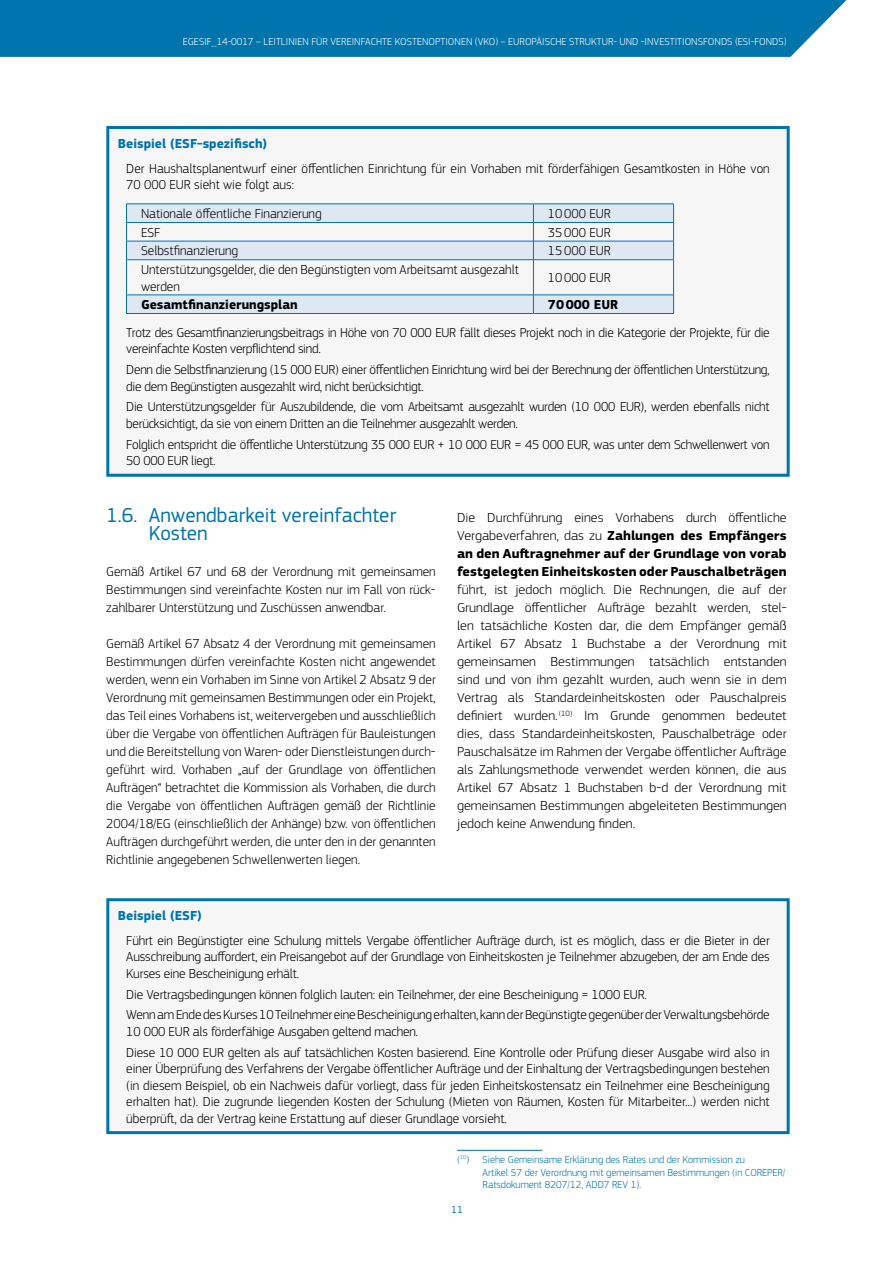
<style>
.page{position:relative;width:893px;height:1263px;background:#fff}
.page>*{position:absolute;margin:0;border:0;box-sizing:border-box;transform-origin:0 0}
.t1{font:21px/18px "EC Square Sans Pro";color:#0074ac}
.t2{font:300 13.5px/18px "EC Square Sans Pro";letter-spacing:-.01em;color:#000}
.t3{font:300 13.5px/18px "EC Square Sans Pro";letter-spacing:-.01em;color:#000;text-align:justify;scale:1.05 1}
.t4{font:700 13.5px/18px "EC Square Sans Pro";color:#000;text-align:justify;scale:1.05 1}
.t5{font:700 13.5px "EC Square Sans Pro";color:#0074ac}
.t6{font:700 13.5px "EC Square Sans Pro";color:#000}
.t7{font:300 10.5px/12.6px "EC Square Sans Pro";color:#0074ac}
.t8{font:300 10.5px "EC Square Sans Pro";letter-spacing:.005em;color:#fff}
.t9{font:10.5px "EC Square Sans Pro";color:#0074ac}
.s1{font-weight:300}
</style>
<div class="page">
<div style="left:0;top:0;width:847px;height:57px;background:#0074ac"></div>
<svg style="left:106px;top:126px;width:684px;height:351px"></svg>
<div style="left:108px;top:900px;width:680px;height:233px;background:#f6f6f6"></div>
<div style="left:106px;top:898px;width:684px;height:236px;border:3px solid #0074ac"></div>
<hr style="left:457px;top:1150px;width:85px;height:1px;background:#0074ac">
<p class="t8" style="left:183px;top:35px;width:605px">EGESIF_14-0017 – LEITLINIEN FÜR VEREINFACHTE KOSTENOPTIONEN (VKO) – EUROPÄISCHE STRUKTUR- UND -INVESTITIONSFONDS (ESI-FONDS)</p>
<p class="t5" style="left:118px;top:135px;width:151px">Beispiel (ESF-spezifisch)</p>
<p class="t2" style="left:126px;top:160px;width:645px;line-height:16.5px">Der Haushaltsplanentwurf einer öffentlichen Einrichtung für ein Vorhaben mit förderfähigen Gesamtkosten in Höhe von<br>70 000 EUR sieht wie folgt aus:</p>
<p class="t2" style="left:141px;top:205px;width:182px">Nationale öffentliche Finanzierung</p>
<p class="t2" style="left:548px;top:205px;width:64px">10000 EUR</p>
<p class="t2" style="left:141px;top:223px;width:21px">ESF</p>
<p class="t2" style="left:548px;top:223px;width:64px">35000 EUR</p>
<p class="t2" style="left:141px;top:242px;width:99px">Selbstfinanzierung</p>
<p class="t2" style="left:548px;top:242px;width:64px">15000 EUR</p>
<p class="t2" style="left:141px;top:261px;width:379px;line-height:16.5px">Unterstützungsgelder, die den Begünstigten vom Arbeitsamt ausgezahlt werden</p>
<p class="t2" style="left:548px;top:269px;width:64px">10000 EUR</p>
<p class="t6" style="left:141px;top:297px;width:158px">Gesamtfinanzierungsplan</p>
<p class="t6" style="left:548px;top:297px;width:72px">70000 EUR</p>
<p class="t2" style="left:126px;top:324px;width:645px;line-height:16.5px">Trotz des Gesamtfinanzierungsbeitrags in Höhe von 70 000 EUR fällt dieses Projekt noch in die Kategorie der Projekte, für die vereinfachte Kosten verpflichtend sind.</p>
<p class="t2" style="left:126px;top:361px;width:645px;line-height:16.5px">Denn die Selbstfinanzierung (15 000 EUR) einer öffentlichen Einrichtung wird bei der Berechnung der öffentlichen Unterstützung, die dem Begünstigten ausgezahlt wird, nicht berücksichtigt.</p>
<p class="t2" style="left:126px;top:399px;width:645px;line-height:16.5px">Die Unterstützungsgelder für Auszubildende, die vom Arbeitsamt ausgezahlt wurden (10 000 EUR), werden ebenfalls nicht berücksichtigt, da sie von einem Dritten an die Teilnehmer ausgezahlt werden.</p>
<p class="t2" style="left:126px;top:436px;width:645px;line-height:16.5px">Folglich entspricht die öffentliche Unterstützung 35 000 EUR + 10 000 EUR = 45 000 EUR, was unter dem Schwellenwert von<br>50 000 EUR liegt.</p>
<h1 class="t1" style="left:149px;top:506px;width:249px;text-indent:-43px">1.6. Anwendbarkeit vereinfachter<br>Kosten</h1>
<p class="t2" style="left:106px;top:562px;width:331px;text-align:justify">Gemäß Artikel 67 und 68 der Verordnung mit gemeinsamen Bestimmungen sind vereinfachte Kosten nur im Fall von rück&shy;zahlbarer Unterstützung und Zuschüssen anwendbar.</p>
<p class="t2" style="left:106px;top:634px;width:331px;text-align:justify">Gemäß Artikel 67 Absatz 4 der Verordnung mit gemeinsamen Bestimmungen dürfen vereinfachte Kosten nicht angewendet werden, wenn ein Vorhaben im Sinne von Artikel 2 Absatz 9 der Verordnung mit gemeinsamen Bestimmungen oder ein Projekt, das Teil eines Vorhabens ist, weitervergeben und ausschließlich über die Vergabe von öffentlichen Aufträgen für Bauleistungen und die Bereitstellung von Waren- oder Dienstleistungen durch&shy;geführt wird. Vorhaben „auf der Grundlage von öffentlichen Aufträgen“ betrachtet die Kommission als Vorhaben, die durch die Vergabe von öffentlichen Aufträgen gemäß der Richtlinie 2004/18/EG (einschließlich der Anhänge) bzw. von öffentlichen Aufträgen durchgeführt werden, die unter den in der genannten Richtlinie angegebenen Schwellenwerten liegen.</p>
<p class="t4" style="left:457px;top:509px;width:315px"><span class="s1">Die Durchführung eines Vorhabens durch öffentliche Vergabeverfahren, das zu</span> Zahlungen des Empfängers an den Auftragnehmer auf der Grundlage von vorab festgelegten Einheitskosten oder Pauschalbeträgen</p>
<p class="t3" style="left:457px;top:580px;width:315px">führt, ist jedoch möglich. Die Rechnungen, die auf der Grundlage öffentlicher Aufträge bezahlt werden, stel&shy;len tatsächliche Kosten dar, die dem Empfänger gemäß Artikel 67 Absatz 1 Buchstabe a der Verordnung mit gemeinsamen Bestimmungen tatsächlich entstanden sind und von ihm gezahlt wurden, auch wenn sie in dem Vertrag als Standardeinheitskosten oder Pauschalpreis definiert wurden.<sup>(10)</sup> Im Grunde genommen bedeutet dies, dass Standardeinheitskosten, Pauschalbeträge oder Pauschalsätze im Rahmen der Vergabe öffentlicher Aufträge als Zahlungsmethode verwendet werden können, die aus Artikel 67 Absatz 1 Buchstaben b-d der Verordnung mit gemeinsamen Bestimmungen abgeleiteten Bestimmungen jedoch keine Anwendung finden.</p>
<p class="t5" style="left:118px;top:907px;width:85px">Beispiel (ESF)</p>
<p class="t2" style="left:126px;top:932px;width:645px;line-height:16.5px;text-align:justify">Führt ein Begünstigter eine Schulung mittels Vergabe öffentlicher Aufträge durch, ist es möglich, dass er die Bieter in der Ausschreibung auffordert, ein Preisangebot auf der Grundlage von Einheitskosten je Teilnehmer abzugeben, der am Ende des Kurses eine Bescheinigung erhält.</p>
<p class="t2" style="left:126px;top:984px;width:645px;line-height:20.7px">Die Vertragsbedingungen können folglich lauten: ein Teilnehmer, der eine Bescheinigung = 1000 EUR.<br>Wenn am Ende des Kurses 10Teilnehmer eine Bescheinigung erhalten, kann der Begünstigte gegenüber der Verwaltungsbehörde</p>
<p class="t2" style="left:126px;top:1021px;width:645px;line-height:20.7px">10 000 EUR als förderfähige Ausgaben geltend machen.<br>Diese 10 000 EUR gelten als auf tatsächlichen Kosten basierend. Eine Kontrolle oder Prüfung dieser Ausgabe wird also in</p>
<p class="t2" style="left:126px;top:1060px;width:645px;line-height:16.5px;text-align:justify">einer Überprüfung des Verfahrens der Vergabe öffentlicher Aufträge und der Einhaltung der Vertragsbedingungen bestehen (in diesem Beispiel, ob ein Nachweis dafür vorliegt, dass für jeden Einheitskostensatz ein Teilnehmer eine Bescheinigung erhalten hat). Die zugrunde liegenden Kosten der Schulung (Mieten von Räumen, Kosten für Mitarbeiter...) werden nicht überprüft, da der Vertrag keine Erstattung auf dieser Grundlage vorsieht.</p>
<p class="t7" style="left:483px;top:1153px;width:304px;text-indent:-26px">(<sup>10</sup>) Siehe Gemeinsame Erklärung des Rates und der Kommission zu<br>Artikel 57 der Verordnung mit gemeinsamen Bestimmungen (in COREPER/<br>Ratsdokument 8207/12, ADD7 REV 1).</p>
<p class="t9" style="left:451px;top:1203px;width:13px">11</p>
</div>
